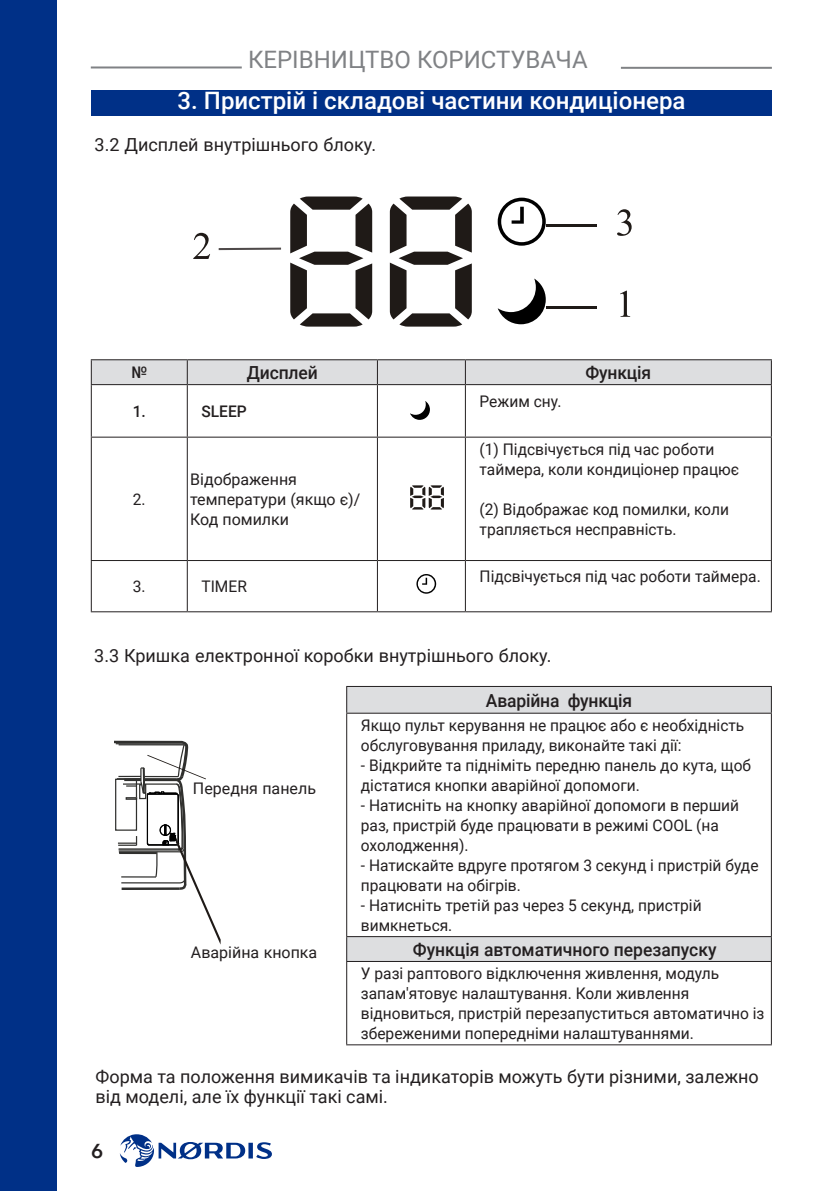
<style>
.page{position:relative;width:840px;height:1191px;background:#fff}
.page>*{position:absolute;margin:0;border:0;box-sizing:border-box;transform-origin:0 0}
.t1{font:500 24px "Roboto";color:#fff}
.t2{font:24px "Roboto";color:#808285}
.t3{font:600 20px "Avenir Next Cyr";color:#231f20}
.Text{font:18px/20px "Roboto";color:#231f20}
.t4{font:500 18px "Roboto";letter-spacing:-.01em;color:#231f20}
.Text-2{font:16px/20px "Roboto";color:#231f20}
.t5{font:500 16px "Roboto";color:#231f20}
</style>
<div class="page">
<div style="left:0;top:0;width:57px;height:1191px;background:#003087"></div>
<svg style="left:120px;top:1134px;width:152px;height:33px"></svg>
<hr style="left:91px;top:66px;width:151px;height:2px;background:#808285">
<hr style="left:620px;top:67px;width:151px;height:2px;background:#808285">
<div style="left:91px;top:91px;width:680px;height:25px;background:#003087"></div>
<svg style="left:290px;top:196px;width:82px;height:130px"></svg>
<svg style="left:389px;top:196px;width:82px;height:130px"></svg>
<svg style="left:193px;top:233px;width:17px;height:26px"></svg>
<hr style="left:218px;top:248px;width:63px;height:2px;background:#4f4a4a">
<svg style="left:497px;top:198px;width:48px;height:48px"></svg>
<svg style="left:497px;top:278px;width:48px;height:46px"></svg>
<hr style="left:545px;top:225px;width:51px;height:2px;background:#1f1a17">
<svg style="left:617px;top:209px;width:14px;height:27px"></svg>
<hr style="left:545px;top:306px;width:51px;height:2px;background:#1f1a17">
<svg style="left:620px;top:291px;width:9px;height:26px"></svg>
<hr style="left:91px;top:359px;width:96px;height:1px;background:#231f20">
<hr style="left:187px;top:359px;width:190px;height:1px;background:#231f20">
<hr style="left:377px;top:359px;width:88px;height:1px;background:#231f20">
<hr style="left:465px;top:359px;width:306px;height:1px;background:#231f20">
<div style="left:91px;top:360px;width:680px;height:24px;background:#dddee0"></div>
<hr style="left:91px;top:384px;width:96px;height:1px;background:#231f20">
<hr style="left:91px;top:385px;width:1px;height:51px;background:#231f20">
<hr style="left:187px;top:384px;width:190px;height:1px;background:#231f20">
<hr style="left:187px;top:385px;width:1px;height:51px;background:#231f20">
<hr style="left:377px;top:384px;width:88px;height:1px;background:#231f20">
<hr style="left:377px;top:385px;width:1px;height:51px;background:#231f20">
<hr style="left:465px;top:384px;width:306px;height:1px;background:#231f20">
<hr style="left:464px;top:385px;width:1px;height:51px;background:#231f20">
<hr style="left:770px;top:385px;width:1px;height:51px;background:#231f20">
<hr style="left:91px;top:436px;width:96px;height:1px;background:#231f20">
<hr style="left:91px;top:437px;width:1px;height:123px;background:#231f20">
<hr style="left:187px;top:436px;width:190px;height:1px;background:#231f20">
<hr style="left:187px;top:437px;width:1px;height:123px;background:#231f20">
<hr style="left:377px;top:436px;width:88px;height:1px;background:#231f20">
<hr style="left:377px;top:437px;width:1px;height:123px;background:#231f20">
<hr style="left:465px;top:436px;width:306px;height:1px;background:#231f20">
<hr style="left:464px;top:437px;width:1px;height:123px;background:#231f20">
<hr style="left:770px;top:437px;width:1px;height:123px;background:#231f20">
<hr style="left:91px;top:560px;width:96px;height:1px;background:#231f20">
<hr style="left:91px;top:561px;width:1px;height:50px;background:#231f20">
<hr style="left:187px;top:560px;width:190px;height:1px;background:#231f20">
<hr style="left:187px;top:561px;width:1px;height:50px;background:#231f20">
<hr style="left:377px;top:560px;width:88px;height:1px;background:#231f20">
<hr style="left:377px;top:561px;width:1px;height:50px;background:#231f20">
<hr style="left:465px;top:560px;width:306px;height:1px;background:#231f20">
<hr style="left:464px;top:561px;width:1px;height:50px;background:#231f20">
<hr style="left:770px;top:561px;width:1px;height:50px;background:#231f20">
<hr style="left:91px;top:611px;width:96px;height:1px;background:#231f20">
<hr style="left:187px;top:611px;width:190px;height:1px;background:#231f20">
<hr style="left:377px;top:611px;width:88px;height:1px;background:#231f20">
<hr style="left:465px;top:611px;width:306px;height:1px;background:#231f20">
<svg style="left:410px;top:401px;width:19px;height:19px"></svg>
<svg style="left:410px;top:485px;width:33px;height:24px"></svg>
<svg style="left:416px;top:574px;width:20px;height:19px"></svg>
<svg style="left:114px;top:740px;width:106px;height:203px"></svg>
<svg style="left:347px;top:687px;width:423px;height:274px"></svg>
<hr style="left:346px;top:686px;width:425px;height:1px;background:#231f20">
<svg style="left:346px;top:687px;width:1px;height:25px"></svg>
<svg style="left:770px;top:687px;width:1px;height:25px"></svg>
<hr style="left:346px;top:712px;width:425px;height:1px;background:#231f20">
<hr style="left:346px;top:713px;width:1px;height:223px;background:#231f20">
<hr style="left:770px;top:713px;width:1px;height:223px;background:#231f20">
<hr style="left:346px;top:936px;width:425px;height:1px;background:#231f20">
<svg style="left:346px;top:937px;width:1px;height:24px"></svg>
<svg style="left:770px;top:937px;width:1px;height:24px"></svg>
<hr style="left:346px;top:961px;width:425px;height:1px;background:#231f20">
<hr style="left:346px;top:962px;width:1px;height:82px;background:#231f20">
<hr style="left:770px;top:962px;width:1px;height:82px;background:#231f20">
<hr style="left:346px;top:1044px;width:425px;height:1px;background:#231f20">
<h1 class="t2" style="left:248px;top:42px;width:341px">КЕРІВНИЦТВО КОРИСТУВАЧА</h1>
<p class="t1" style="left:177px;top:83px;width:509px">3. Пристрій і складові частини кондиціонера</p>
<p class="Text" style="left:94px;top:134px;width:283px">3.2 Дисплей внутрішнього блоку.</p>
<p class="t5" style="left:131px;top:361px;width:17px">№</p>
<p class="t4" style="left:247px;top:360px;width:72px">Дисплей</p>
<p class="t4" style="left:585px;top:360px;width:67px">Функція</p>
<p class="t5" style="left:133px;top:400px;width:15px">1.</p>
<p class="t5" style="left:201px;top:400px;width:47px">SLEEP</p>
<p class="Text-2" style="left:479px;top:390px;width:83px">Режим сну.</p>
<p class="Text-2" style="left:133px;top:488px;width:14px">2.</p>
<p class="Text-2" style="left:190px;top:468px;width:172px">Відображення температури (якщо є)/<br>Код помилки</p>
<p class="Text-2" style="left:133px;top:576px;width:14px">3.</p>
<p class="Text-2" style="left:201px;top:576px;width:47px">TIMER</p>
<p class="Text-2" style="left:479px;top:438px;width:261px">(1) Підсвічується під час роботи таймера, коли кондиціонер працює</p>
<p class="Text-2" style="left:479px;top:498px;width:251px">(2) Відображає код помилки, коли трапляється несправність.</p>
<p class="Text-2" style="left:479px;top:566px;width:282px">Підсвічується під час роботи таймера.</p>
<p class="Text" style="left:94px;top:645px;width:458px">3.3 Кришка електронної коробки внутрішнього блоку.</p>
<p class="Text-2" style="left:193px;top:777px;width:124px">Передня панель</p>
<p class="Text-2" style="left:191px;top:941px;width:128px">Аварійна кнопка</p>
<p class="t4" style="left:485px;top:687px;width:148px">Аварійна функція</p>
<p class="Text-2" style="left:360px;top:714px;width:385px">Якщо пульт керування не працює або є необхідність обслуговування приладу, виконайте такі дії:</p>
<p class="Text-2" style="left:360px;top:754px;width:391px">- Відкрийте та підніміть передню панель до кута, щоб дістатися кнопки аварійної допомоги.</p>
<p class="Text-2" style="left:360px;top:794px;width:379px">- Натисніть на кнопку аварійної допомоги в перший раз, пристрій буде працювати в режимі COOL (на охолодження).</p>
<p class="Text-2" style="left:360px;top:854px;width:399px">- Натискайте вдруге протягом 3 секунд і пристрій буде працювати на обігрів.</p>
<p class="Text-2" style="left:360px;top:894px;width:342px">- Натисніть третій раз через 5 секунд, пристрій вимкнеться.</p>
<p class="t4" style="left:412px;top:936px;width:305px">Функція автоматичного перезапуску</p>
<p class="Text-2" style="left:360px;top:963px;width:405px">У разі раптового відключення живлення, модуль запам'ятовує налаштування. Коли живлення відновиться, пристрій перезапуститься автоматично із збереженими попередніми налаштуваннями.</p>
<p class="Text" style="left:95px;top:1066px;width:664px">Форма та положення вимикачів та індикаторів можуть бути різними, залежно від моделі, але їх функції такі самі.</p>
<p class="t3" style="left:91px;top:1139px;width:14px">6</p>
</div>
